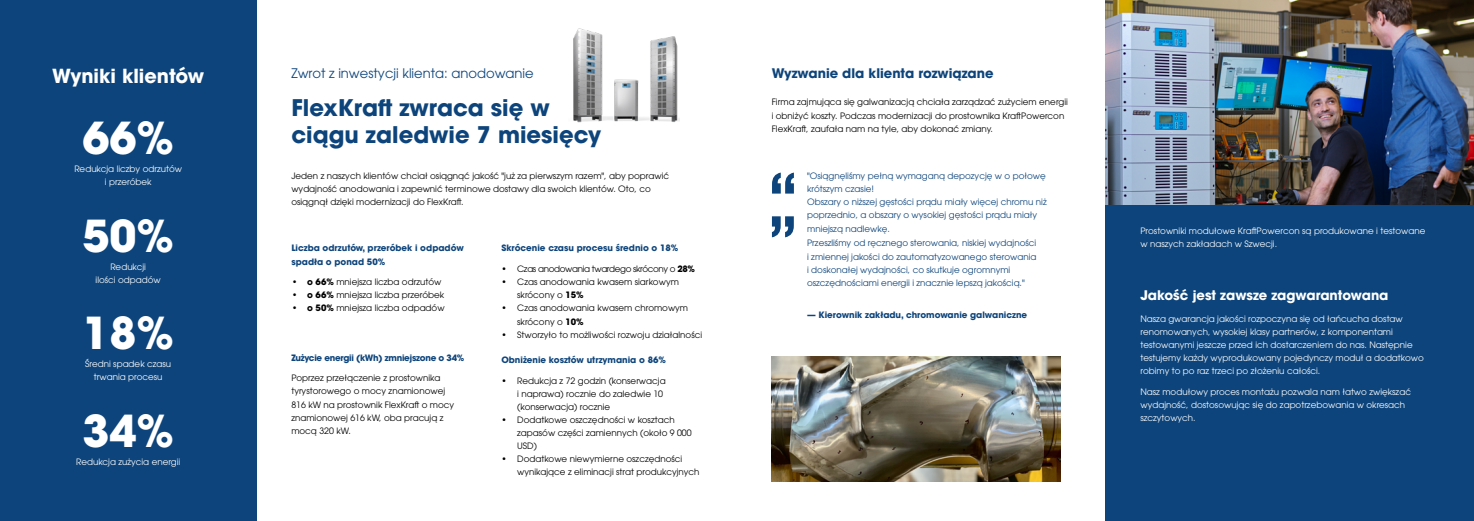
<style>
.page{position:relative;width:1474px;height:521px;background:#fff}
.page>*{position:absolute;margin:0;border:0;box-sizing:border-box;transform-origin:0 0}
.t1{font:700 43.75px "ITC Avant Garde Pro";color:#fff}
.t2{font:700 22.75px/27.3px "ITC Avant Garde Pro";color:#0d447b}
.t3{font:700 19.25px "ITC Avant Garde Pro";color:#fff}
.t4{font:13.12px "ITC Avant Garde Pro";color:#0d447b}
.t5{font:700 13.12px "ITC Avant Garde Pro";color:#fff}
.t6{font:700 13.12px "ITC Avant Garde Pro";color:#0d447b}
.t7{font:8.75px/13.1px "ITC Avant Garde Pro";color:#000}
.t8{font:8.75px/13.1px "ITC Avant Garde Pro";color:#fff}
.t9{font:8.75px/13.1px "ITC Avant Garde Pro";color:#0d447b}
.t10{font:700 8.75px/13.1px "ITC Avant Garde Pro";color:#0d447b}
.t11{font:8.75px "ITC Avant Garde Pro";letter-spacing:-.04em;color:#000}
.t12{font:700 8.75px "ITC Avant Garde Pro";letter-spacing:-.03em;color:#0d447b}
.s1{font-weight:700}
</style>
<div class="page">
<div style="left:0;top:0;width:256px;height:521px;background:#0d447b"></div>
<div style="left:1105px;top:0;width:368px;height:521px;background:#0d447b"></div>
<img style="left:573px;top:28px;width:107px;height:95px">
<img style="left:772px;top:356px;width:288px;height:125px">
<img style="left:1105px;top:0;width:368px;height:205px">
<svg style="left:772px;top:216px;width:21px;height:21px"></svg>
<svg style="left:772px;top:173px;width:22px;height:21px"></svg>
<h3 class="t3" style="left:52px;top:63px;width:154px">Wyniki klientów</h3>
<h1 class="t1" style="left:82px;top:109px;width:93px">66%</h1>
<p class="t8" style="left:105px;top:175px;width:48px">i przeróbek</p>
<h1 class="t1" style="left:82px;top:206px;width:93px">50%</h1>
<p class="t8" style="left:96px;top:260px;width:67px;text-align:center">Redukcji<br>ilości odpadów</p>
<h1 class="t1" style="left:82px;top:304px;width:93px">18%</h1>
<p class="t8" style="left:85px;top:357px;width:88px;text-align:center">Średni spadek czasu trwania procesu</p>
<p class="t8" style="left:74px;top:162px;width:109px">Redukcja liczby odrzutów</p>
<h1 class="t1" style="left:82px;top:401px;width:93px">34%</h1>
<p class="t8" style="left:76px;top:455px;width:106px">Redukcja zużycia energii</p>
<h3 class="t4" style="left:291px;top:65px;width:244px">Zwrot z inwestycji klienta: anodowanie</h3>
<h2 class="t2" style="left:291px;top:93px;width:311px">FlexKraft zwraca się w ciągu zaledwie 7 miesięcy</h2>
<p class="t7" style="left:291px;top:169px;width:379px">Jeden z naszych klientów chciał osiągnąć jakość "już za pierwszym razem", aby poprawić wydajność anodowania i zapewnić terminowe dostawy dla swoich klientów. Oto, co osiągnął dzięki modernizacji do FlexKraft.</p>
<p class="t10" style="left:291px;top:242px;width:174px">Liczba odrzutów, przeróbek i odpadów spadła o ponad 50%</p>
<p class="t7" style="left:291px;top:275px;width:151px"><span class="s1">• o 66%</span> mniejsza liczba odrzutów</p>
<p class="t7" style="left:291px;top:288px;width:154px"><span class="s1">• o 66%</span> mniejsza liczba przeróbek</p>
<p class="t7" style="left:291px;top:301px;width:155px"><span class="s1">• o 50%</span> mniejsza liczba odpadów</p>
<p class="t10" style="left:501px;top:242px;width:178px">Skrócenie czasu procesu średnio o 18%</p>
<p class="t11" style="left:501px;top:263px;width:195px">• Czas anodowania twardego skrócony o <span class="s1">28%</span></p>
<p class="t7" style="left:517px;top:275px;width:163px;text-indent:-16px">• Czas anodowania kwasem siarkowym skrócony o <span class="s1">15%</span></p>
<p class="t7" style="left:517px;top:301px;width:172px;text-indent:-16px">• Czas anodowania kwasem chromowym skrócony o <span class="s1">10%</span></p>
<p class="t7" style="left:501px;top:328px;width:202px">• Stworzyło to możliwości rozwoju działalności</p>
<p class="t10" style="left:501px;top:353px;width:166px">Obniżenie kosztów utrzymania o 86%</p>
<p class="t7" style="left:517px;top:374px;width:150px;text-indent:-16px">• Redukcja z 72 godzin (konserwacja i naprawa) rocznie do zaledwie 10 (konserwacja) rocznie</p>
<p class="t7" style="left:517px;top:413px;width:176px;text-indent:-16px">• Dodatkowe oszczędności w kosztach zapasów części zamiennych (około 9 000<br>USD)</p>
<p class="t7" style="left:517px;top:452px;width:184px;text-indent:-16px">• Dodatkowe niewymierne oszczędności wynikające z eliminacji strat produkcyjnych</p>
<p class="t12" style="left:291px;top:352px;width:174px">Zużycie energii (kWh) zmniejszone o 34%</p>
<p class="t7" style="left:291px;top:371px;width:164px">Poprzez przełączenie z prostownika tyrystorowego o mocy znamionowej<br>816 kW na prostownik FlexKraft o mocy znamionowej 616 kW, oba pracują z mocą 320 kW.</p>
<h3 class="t6" style="left:771px;top:65px;width:223px">Wyzwanie dla klienta rozwiązane</h3>
<p class="t7" style="left:771px;top:96px;width:298px">Firma zajmująca się galwanizacją chciała zarządzać zużyciem energii i obniżyć koszty. Podczas modernizacji do prostownika KraftPowercon<br>FlexKraft, zaufała nam na tyle, aby dokonać zmiany.</p>
<p class="t9" style="left:807px;top:169px;width:241px">"Osiągnęliśmy pełną wymaganą depozycję w o połowę krótszym czasie!<br>Obszary o niższej gęstości prądu miały więcej chromu niż poprzednio, a obszary o wysokiej gęstości prądu miały mniejszą nadlewkę.</p>
<p class="t9" style="left:807px;top:236px;width:231px">Przeszliśmy od ręcznego sterowania, niskiej wydajności i zmiennej jakości do zautomatyzowanego sterowania i doskonałej wydajności, co skutkuje ogromnymi oszczędnościami energii i znacznie lepszą jakością."</p>
<p class="t10" style="left:807px;top:308px;width:221px">— Kierownik zakładu, chromowanie galwaniczne</p>
<p class="t8" style="left:1140px;top:224px;width:286px">Prostowniki modułowe KraftPowercon są produkowane i testowane w naszych zakładach w Szwecji.</p>
<h3 class="t5" style="left:1140px;top:286px;width:249px">Jakość jest zawsze zagwarantowana</h3>
<p class="t8" style="left:1140px;top:312px;width:285px">Nasza gwarancja jakości rozpoczyna się od łańcucha dostaw renomowanych, wysokiej klasy partnerów, z komponentami testowanymi jeszcze przed ich dostarczeniem do nas. Następnie testujemy każdy wyprodukowany pojedynczy moduł a dodatkowo robimy to po raz trzeci po złożeniu całości.</p>
<p class="t8" style="left:1140px;top:385px;width:272px">Nasz modułowy proces montażu pozwala nam łatwo zwiększać wydajność, dostosowując się do zapotrzebowania w okresach szczytowych.</p>
</div>
